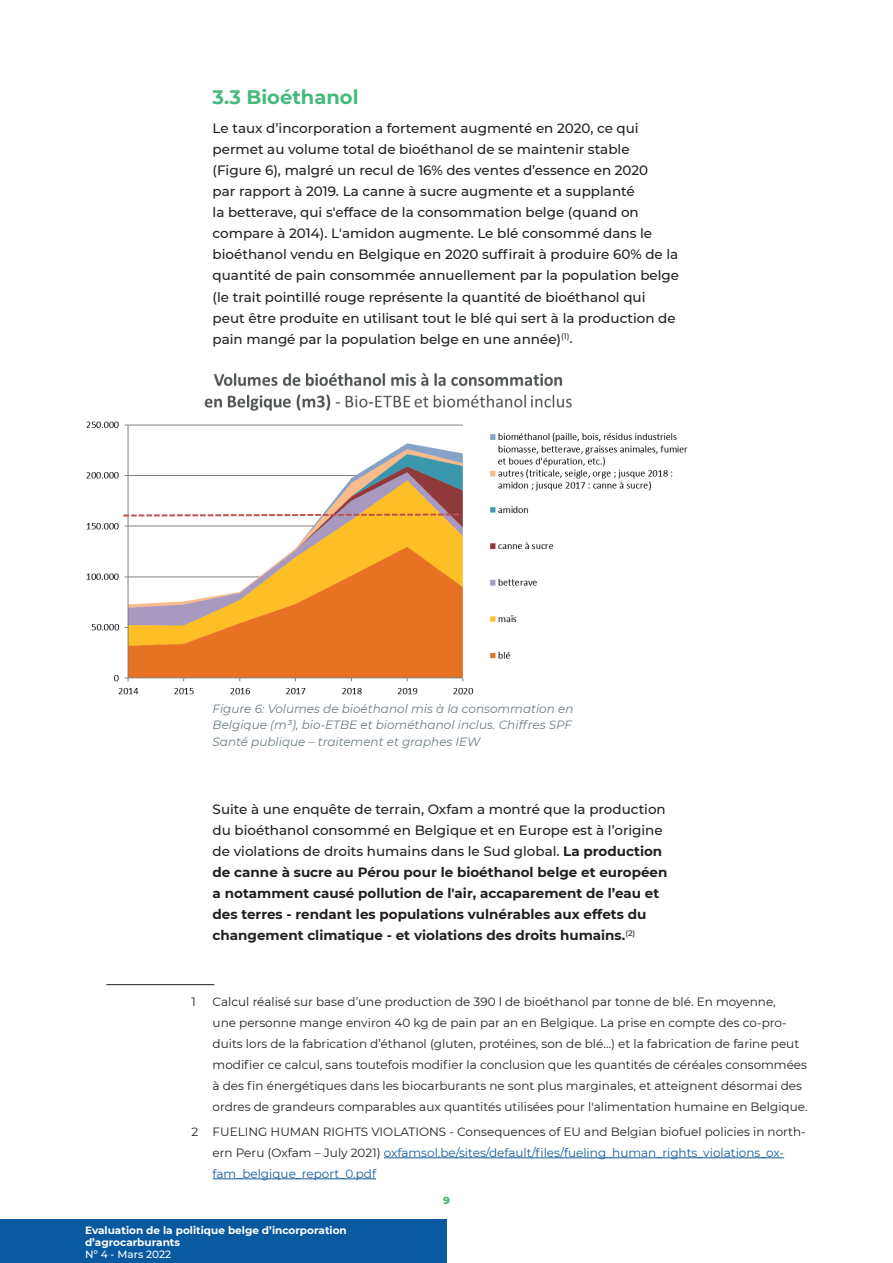
<style>
.page{position:relative;width:893px;height:1263px;background:#fff}
.page>*{position:absolute;margin:0;border:0;box-sizing:border-box;transform-origin:0 0}
.t1{font:700 19.5px "Montserrat";color:#45ba7b}
.t2{font:500 13.5px/21px "Montserrat";color:#231f20}
.t3{font:700 13.5px/21px "Montserrat";color:#231f20}
.t4{font:12px/21px "Montserrat";color:#231f20}
.t5{font:italic 12px/16.5px "Montserrat";color:#6a7d84;text-align:justify}
.t6{font:700 10.5px/12px "Montserrat";color:#fff}
.t7{font:500 10.5px "Montserrat";color:#fff}
.t8{font:800 10.5px "Montserrat";color:#45ba7b}
.s1{font-weight:500}
.s2{color:#175d9e}
</style>
<div class="page">
<div style="left:0;top:1219px;width:446px;height:44px;background:#0959a1"></div>
<hr style="left:106px;top:984px;width:108px;height:1px;background:#231f20">
<hr style="left:384px;top:1157px;width:400px;height:1px;background:#175d9e">
<hr style="left:213px;top:1178px;width:163px;height:1px;background:#175d9e">
<img style="left:86px;top:373px;width:602px;height:322px">
<h1 class="t1" style="left:213px;top:83px;width:147px">3.3 Bioéthanol</h1>
<p class="t2" style="left:213px;top:118px;width:468px">Le taux d’incorporation a fortement augmenté en 2020, ce qui permet au volume total de bioéthanol de se maintenir stable (Figure 6), malgré un recul de 16% des ventes d’essence en 2020<br>par rapport à 2019. La canne à sucre augmente et a supplanté<br>la betterave, qui s'efface de la consommation belge (quand on compare à 2014). L'amidon augmente. Le blé consommé dans le bioéthanol vendu en Belgique en 2020 suffirait à produire 60% de la quantité de pain consommée annuellement par la population belge (le trait pointillé rouge représente la quantité de bioéthanol qui peut être produite en utilisant tout le blé qui sert à la production de pain mangé par la population belge en une année)<sup>(1)</sup>.</p>
<p class="t5" style="left:213px;top:700px;width:362px">Figure 6: Volumes de bioéthanol mis à la consommation en Belgique (m³), bio-ETBE et biométhanol inclus. Chiffres SPF Santé publique – traitement et graphes IEW</p>
<p class="t3" style="left:213px;top:798px;width:456px"><span class="s1">Suite à une enquête de terrain, Oxfam a montré que la production du bioéthanol consommé en Belgique et en Europe est à l’origine de violations de droits humains dans le Sud global.</span> La production de canne à sucre au Pérou pour le bioéthanol belge et européen a notamment causé pollution de l'air, accaparement de l’eau et des terres - rendant les populations vulnérables aux effets du changement climatique - et violations des droits humains.<sup>(2)</sup></p>
<p class="t4" style="left:191px;top:990px;width:6px">1</p>
<p class="t4" style="left:213px;top:990px;width:596px">Calcul réalisé sur base d’une production de 390 l de bioéthanol par tonne de blé. En moyenne,<br>une personne mange environ 40 kg de pain par an en Belgique. La prise en compte des co-pro&shy;duits lors de la fabrication d’éthanol (gluten, protéines, son de blé…) et la fabrication de farine peut modifier ce calcul, sans toutefois modifier la conclusion que les quantités de céréales consommées à des fin énergétiques dans les biocarburants ne sont plus marginales, et atteignent désormai des ordres de grandeurs comparables aux quantités utilisées pour l'alimentation humaine en Belgique.</p>
<p class="t4" style="left:213px;top:1121px;width:595px;text-indent:-21px">2 FUELING HUMAN RIGHTS VIOLATIONS - Consequences of EU and Belgian biofuel policies in north&shy;ern Peru (Oxfam – July 2021) <span class="s2">oxfamsol.be/sites/default/files/fueling_human_rights_violations_ox&shy;fam_belgique_report_0.pdf</span></p>
<p class="t6" style="left:85px;top:1224px;width:263px">Evaluation de la politique belge d’incorporation d’agrocarburants</p>
<p class="t7" style="left:85px;top:1247px;width:88px">Nº 4 - Mars 2022</p>
<p class="t8" style="left:443px;top:1193px;width:8px">9</p>
</div>
